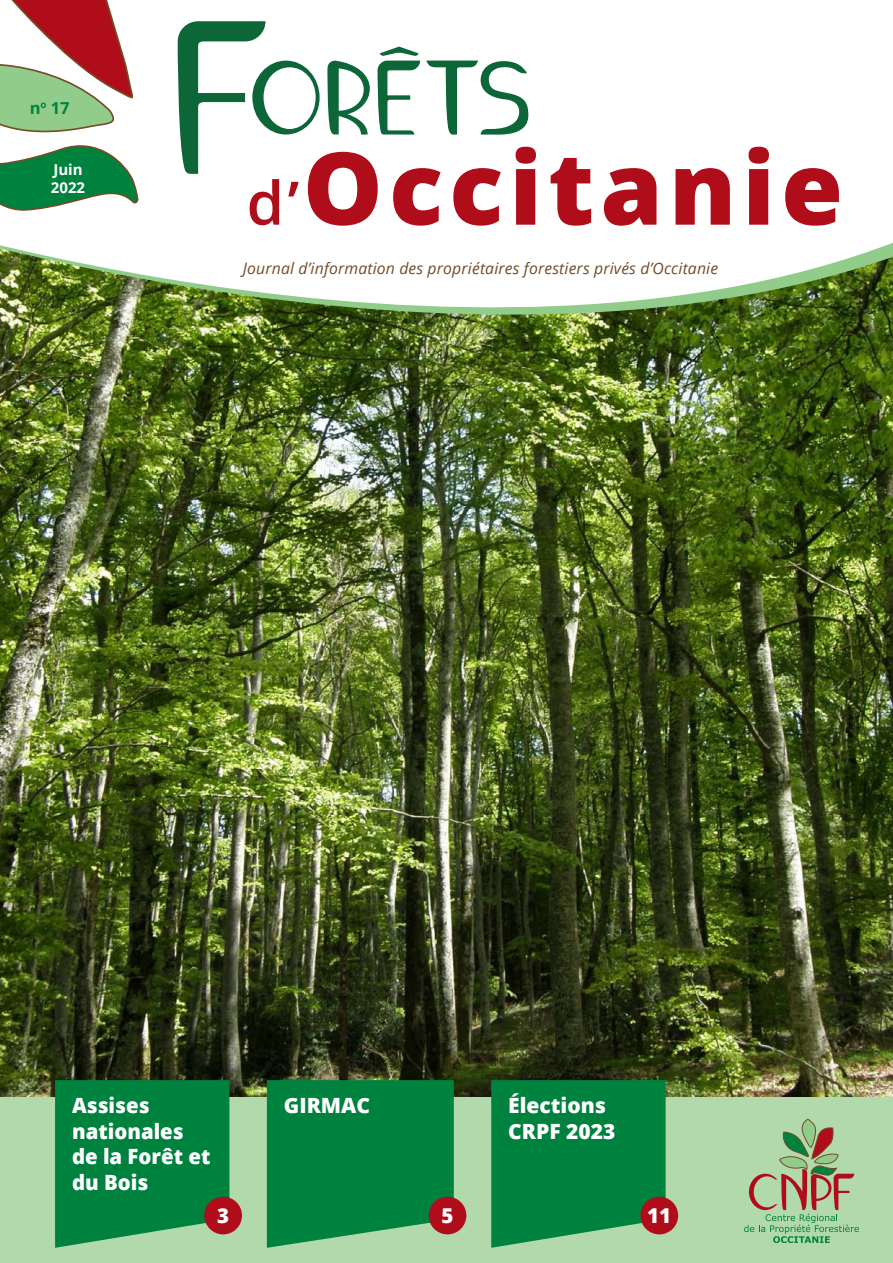
<style>
.page{position:relative;width:893px;height:1263px;background:#fff}
.page>*{position:absolute;margin:0;border:0;box-sizing:border-box;transform-origin:0 0}
.Titre_article{font:800 100.5px "Open Sans";letter-spacing:.06em;color:#b00d1a}
.t1{font:800 21px/25.5px "Open Sans";color:#fff}
.t2{font:800 20.4px "Open Sans";color:#fff}
.t3{font:700 16.5px "Open Sans";color:#00823f}
.t4{font:italic 15.75px "Open Sans";letter-spacing:.01em;color:#744c27}
.t5{font:700 15px/18px "Open Sans";color:#fff}
.s1{font-weight:600;font-size:60px}
</style>
<div class="page">
<img style="left:0;top:431px;width:893px;height:666px">
<img style="left:0;top:242px;width:893px;height:188px">
<svg style="left:0;top:0;width:139px;height:211px"></svg>
<div style="left:0;top:1097px;width:893px;height:166px;background:#b2d9ab"></div>
<svg style="left:744px;top:1119px;width:115px;height:123px"></svg>
<svg style="left:178px;top:21px;width:142px;height:153px"></svg>
<svg style="left:327px;top:60px;width:43px;height:75px"></svg>
<svg style="left:377px;top:47px;width:43px;height:88px"></svg>
<svg style="left:426px;top:60px;width:103px;height:75px"></svg>
<svg style="left:55px;top:1080px;width:174px;height:168px;background:#0e8847"></svg>
<div style="left:204px;top:1197px;width:38px;height:37px;background:#b00d1a;border-radius:50%"></div>
<svg style="left:267px;top:1080px;width:187px;height:168px;background:#0e8847"></svg>
<div style="left:429px;top:1197px;width:37px;height:37px;background:#b00d1a;border-radius:50%"></div>
<svg style="left:491px;top:1080px;width:175px;height:168px;background:#0f8948"></svg>
<div style="left:640px;top:1197px;width:38px;height:37px;background:#b00d1a;border-radius:50%"></div>
<p class="t3" style="left:30px;top:96px;width:41px">n<sup>o</sup> 17</p>
<p class="t5" style="left:51px;top:160px;width:36px">Juin<br>2022</p>
<p class="Titre_article" style="left:247px;top:112px;width:598px"><span class="s1">d’</span>Occitanie</p>
<p class="t4" style="left:243px;top:258px;width:477px">Journal d’information des propriétaires forestiers privés d’Occitanie</p>
<p class="t1" style="left:72px;top:1092px;width:140px">Assises nationales de la Forêt et du Bois</p>
<p class="t2" style="left:217px;top:1200px;width:13px">3</p>
<p class="t1" style="left:284px;top:1092px;width:88px">GIRMAC</p>
<p class="t2" style="left:441px;top:1200px;width:13px">5</p>
<p class="t1" style="left:508px;top:1092px;width:109px">Élections<br>CRPF 2023</p>
<p class="t2" style="left:647px;top:1200px;width:25px">11</p>
</div>
